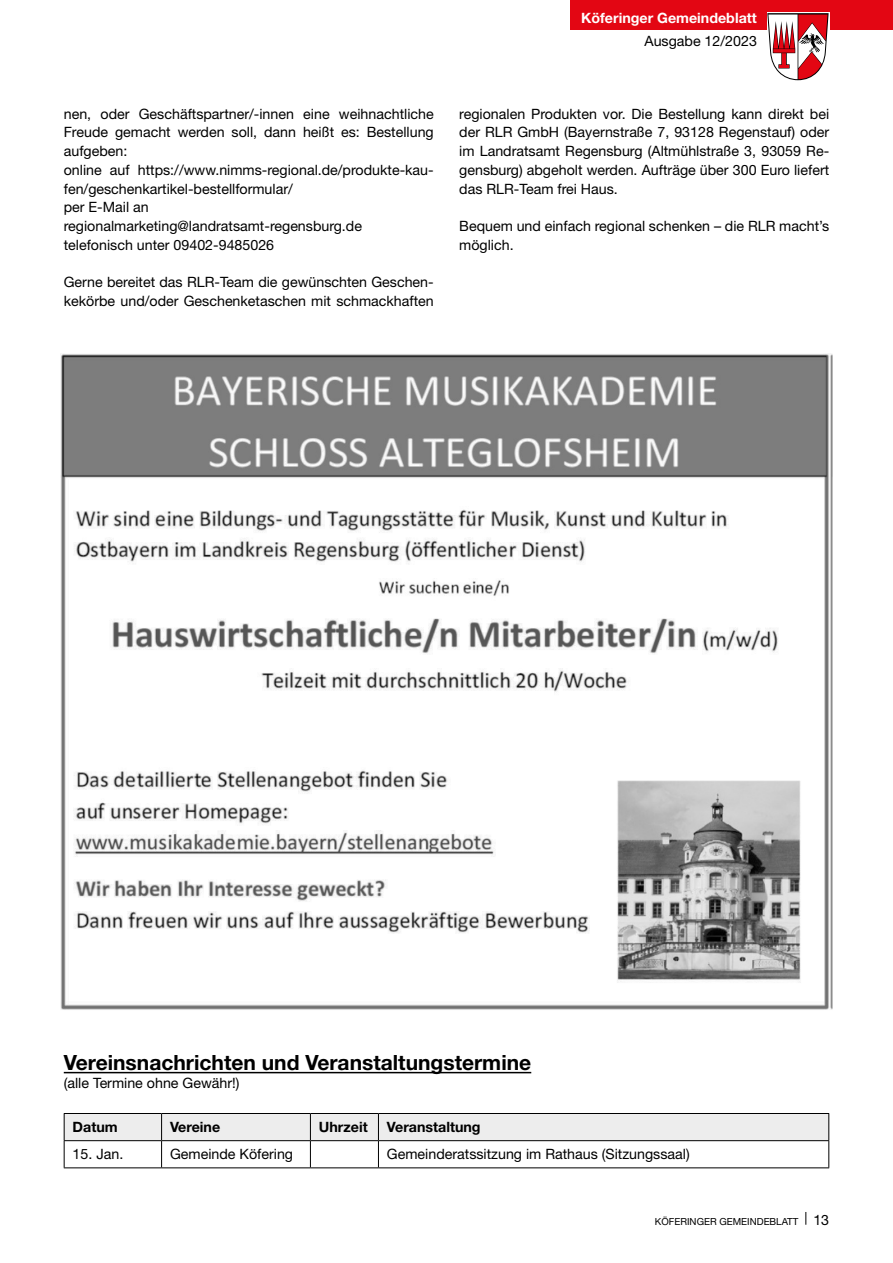
<style>
.page{position:relative;width:893px;height:1263px;background:#fff}
.page>*{position:absolute;margin:0;border:0;box-sizing:border-box;transform-origin:0 0}
.t1{font:700 21px "Helvetica Neue LT Std";color:#000}
.t2{font:14.25px/18.8px "Helvetica Neue LT Std";color:#000}
.t3{font:700 14.25px "Helvetica Neue LT Std";color:#000}
.t4{font:700 14.25px "Helvetica Neue LT Std";color:#fff}
.t5{font:9.75px "Helvetica Neue LT Std";color:#000}
.s1{font-size:14.25px}
</style>
<div class="page">
<div style="left:570px;top:0;width:323px;height:30px;background:#e30613"></div>
<svg style="left:767px;top:13px;width:62px;height:67px"></svg>
<svg style="left:805px;top:1212px;width:1px;height:13px"></svg>
<img style="left:60px;top:354px;width:772px;height:656px">
<hr style="left:64px;top:1072px;width:467px;height:1px;background:#000">
<svg style="left:64px;top:1113px;width:765px;height:54px"></svg>
<hr style="left:64px;top:1167px;width:98px;height:1px;background:#000">
<hr style="left:162px;top:1167px;width:148px;height:1px;background:#000">
<hr style="left:310px;top:1167px;width:68px;height:1px;background:#000">
<hr style="left:378px;top:1167px;width:451px;height:1px;background:#000">
<p class="t2" style="left:64px;top:104px;width:371px">nen, oder Geschäftspartner/-innen eine weihnachtliche Freude gemacht werden soll, dann heißt es: Bestellung aufgeben:<br>online auf https://www.nimms-regional.de/produkte-kau&shy;fen/geschenkartikel-bestellformular/<br>per E-Mail an regionalmarketing@landratsamt-regensburg.de telefonisch unter 09402-9485026</p>
<p class="t2" style="left:64px;top:273px;width:371px">Gerne bereitet das RLR-Team die gewünschten Geschen&shy;kekörbe und/oder Geschenketaschen mit schmackhaften</p>
<p class="t4" style="left:581px;top:9px;width:177px">Köferinger Gemeindeblatt</p>
<p class="t2" style="left:644px;top:31px;width:114px">Ausgabe 12/2023</p>
<p class="t2" style="left:459px;top:104px;width:371px;text-align:justify">regionalen Produkten vor. Die Bestellung kann direkt bei der RLR GmbH (Bayernstraße 7, 93128 Regenstauf) oder im Landratsamt Regensburg (Altmühlstraße 3, 93059 Re&shy;gensburg) abgeholt werden. Aufträge über 300 Euro liefert das RLR-Team frei Haus.</p>
<p class="t2" style="left:459px;top:217px;width:371px">Bequem und einfach regional schenken – die RLR macht’s möglich.</p>
<h1 class="t1" style="left:64px;top:1049px;width:469px">Vereinsnachrichten und Veranstaltungstermine</h1>
<p class="t2" style="left:64px;top:1074px;width:177px">(alle Termine ohne Gewähr!)</p>
<p class="t3" style="left:73px;top:1118px;width:47px">Datum</p>
<p class="t3" style="left:170px;top:1118px;width:52px">Vereine</p>
<p class="t3" style="left:319px;top:1118px;width:50px">Uhrzeit</p>
<p class="t3" style="left:387px;top:1118px;width:95px">Veranstaltung</p>
<p class="t2" style="left:73px;top:1145px;width:52px">15. Jan.</p>
<p class="t2" style="left:170px;top:1145px;width:124px">Gemeinde Köfering</p>
<p class="t2" style="left:387px;top:1145px;width:304px">Gemeinderatssitzung im Rathaus (Sitzungssaal)</p>
<p class="t5" style="left:655px;top:1215px;width:176px">KÖFERINGER GEMEINDEBLATT <span class="s1">13</span></p>
</div>
